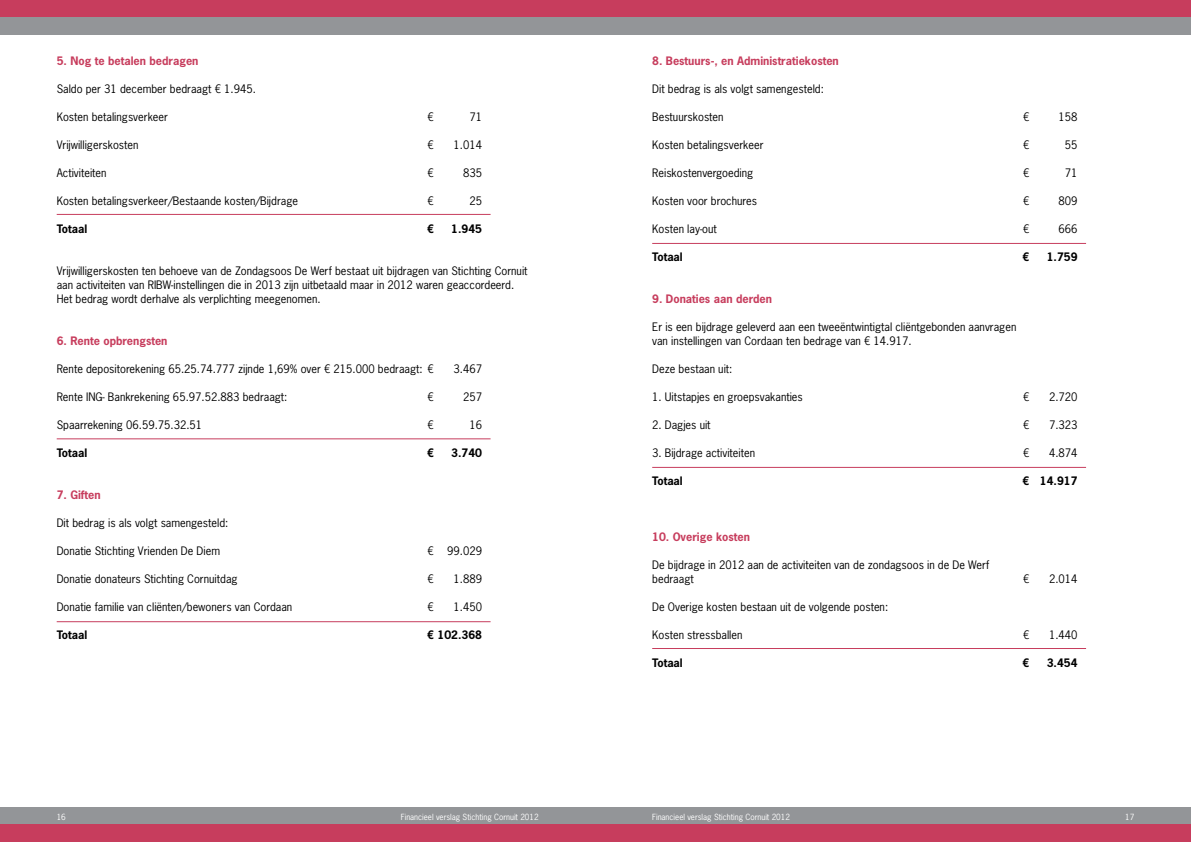
<style>
.page{position:relative;width:1191px;height:842px;background:#fff}
.page>*{position:absolute;margin:0;border:0;box-sizing:border-box;transform-origin:0 0}
.t1{font:11px/14px "News Gothic Std";color:#000}
.t2{font:700 11px "News Gothic Std";color:#c73d5d}
.t3{font:700 11px "News Gothic Std";color:#000}
.t4{font:8px "News Gothic Std";color:#fff}
</style>
<div class="page">
<div style="left:0;top:808px;width:1191px;height:17px;background:#939598"></div>
<div style="left:0;top:0;width:1191px;height:17px;background:#c73d5d"></div>
<div style="left:0;top:17px;width:1191px;height:17px;background:#939598"></div>
<div style="left:0;top:825px;width:1191px;height:17px;background:#c73d5d"></div>
<hr style="left:57px;top:214px;width:433px;height:1px;background:#c73d5d">
<hr style="left:652px;top:243px;width:434px;height:1px;background:#c73d5d">
<hr style="left:652px;top:467px;width:434px;height:1px;background:#c73d5d">
<hr style="left:652px;top:648px;width:434px;height:1px;background:#c73d5d">
<hr style="left:57px;top:438px;width:433px;height:1px;background:#c73d5d">
<hr style="left:57px;top:621px;width:433px;height:1px;background:#c73d5d">
<p class="t2" style="left:57px;top:54px;width:143px">5. Nog te betalen bedragen</p>
<p class="t1" style="left:57px;top:82px;width:201px">Saldo per 31 december bedraagt € 1.945.</p>
<p class="t1" style="left:57px;top:110px;width:113px">Kosten betalingsverkeer</p>
<p class="t1" style="left:427px;top:110px;width:8px">€</p>
<p class="t1" style="left:469px;top:110px;width:14px">71</p>
<p class="t1" style="left:57px;top:138px;width:83px">Vrijwilligerskosten</p>
<p class="t1" style="left:427px;top:138px;width:8px">€</p>
<p class="t1" style="left:453px;top:138px;width:30px">1.014</p>
<p class="t1" style="left:57px;top:166px;width:51px">Activiteiten</p>
<p class="t1" style="left:427px;top:166px;width:8px">€</p>
<p class="t1" style="left:463px;top:166px;width:21px">835</p>
<p class="t1" style="left:57px;top:194px;width:243px">Kosten betalingsverkeer/Bestaande kosten/Bijdrage</p>
<p class="t1" style="left:427px;top:194px;width:8px">€</p>
<p class="t1" style="left:469px;top:194px;width:14px">25</p>
<p class="t3" style="left:57px;top:222px;width:32px">Totaal</p>
<p class="t3" style="left:427px;top:222px;width:8px">€</p>
<p class="t3" style="left:451px;top:222px;width:32px">1.945</p>
<p class="t1" style="left:57px;top:264px;width:472px">Vrijwilligerskosten ten behoeve van de Zondagsoos De Werf bestaat uit bijdragen van Stichting Cornuit aan activiteiten van RIBW-instellingen die in 2013 zijn uitbetaald maar in 2012 waren geaccordeerd.<br>Het bedrag wordt derhalve als verplichting meegenomen.</p>
<p class="t2" style="left:57px;top:334px;width:112px">6. Rente opbrengsten</p>
<p class="t1" style="left:57px;top:362px;width:379px">Rente depositorekening 65.25.74.777 zijnde 1,69% over € 215.000 bedraagt: €</p>
<p class="t1" style="left:453px;top:362px;width:30px">3.467</p>
<p class="t1" style="left:57px;top:390px;width:232px">Rente ING- Bankrekening 65.97.52.883 bedraagt:</p>
<p class="t1" style="left:427px;top:390px;width:8px">€</p>
<p class="t1" style="left:463px;top:390px;width:21px">257</p>
<p class="t1" style="left:57px;top:418px;width:147px">Spaarrekening 06.59.75.32.51</p>
<p class="t1" style="left:427px;top:418px;width:8px">€</p>
<p class="t1" style="left:469px;top:418px;width:14px">16</p>
<p class="t3" style="left:57px;top:446px;width:32px">Totaal</p>
<p class="t3" style="left:427px;top:446px;width:8px">€</p>
<p class="t3" style="left:451px;top:446px;width:32px">3.740</p>
<p class="t2" style="left:57px;top:488px;width:45px">7. Giften</p>
<p class="t1" style="left:57px;top:516px;width:173px">Dit bedrag is als volgt samengesteld:</p>
<p class="t1" style="left:57px;top:544px;width:165px">Donatie Stichting Vrienden De Diem</p>
<p class="t1" style="left:427px;top:544px;width:56px">€ 99.029</p>
<p class="t1" style="left:57px;top:572px;width:182px">Donatie donateurs Stichting Cornuitdag</p>
<p class="t1" style="left:427px;top:572px;width:8px">€</p>
<p class="t1" style="left:453px;top:572px;width:30px">1.889</p>
<p class="t1" style="left:57px;top:600px;width:237px">Donatie familie van cliënten/bewoners van Cordaan</p>
<p class="t1" style="left:427px;top:600px;width:8px">€</p>
<p class="t1" style="left:453px;top:600px;width:30px">1.450</p>
<p class="t3" style="left:57px;top:628px;width:32px">Totaal</p>
<p class="t3" style="left:427px;top:628px;width:57px">€ 102.368</p>
<p class="t2" style="left:652px;top:54px;width:188px">8. Bestuurs-, en Administratiekosten</p>
<p class="t1" style="left:652px;top:82px;width:173px">Dit bedrag is als volgt samengesteld:</p>
<p class="t1" style="left:652px;top:110px;width:73px">Bestuurskosten</p>
<p class="t1" style="left:1023px;top:110px;width:8px">€</p>
<p class="t1" style="left:1058px;top:110px;width:21px">158</p>
<p class="t1" style="left:652px;top:138px;width:113px">Kosten betalingsverkeer</p>
<p class="t1" style="left:1023px;top:138px;width:8px">€</p>
<p class="t1" style="left:1064px;top:138px;width:14px">55</p>
<p class="t1" style="left:652px;top:166px;width:103px">Reiskostenvergoeding</p>
<p class="t1" style="left:1023px;top:166px;width:8px">€</p>
<p class="t1" style="left:1064px;top:166px;width:14px">71</p>
<p class="t1" style="left:652px;top:194px;width:106px">Kosten voor brochures</p>
<p class="t1" style="left:1023px;top:194px;width:8px">€</p>
<p class="t1" style="left:1058px;top:194px;width:21px">809</p>
<p class="t1" style="left:652px;top:222px;width:66px">Kosten lay-out</p>
<p class="t1" style="left:1023px;top:222px;width:8px">€</p>
<p class="t1" style="left:1058px;top:222px;width:21px">666</p>
<p class="t3" style="left:652px;top:250px;width:32px">Totaal</p>
<p class="t3" style="left:1022px;top:250px;width:8px">€</p>
<p class="t3" style="left:1046px;top:250px;width:32px">1.759</p>
<p class="t2" style="left:652px;top:292px;width:121px">9. Donaties aan derden</p>
<p class="t1" style="left:652px;top:320px;width:366px">Er is een bijdrage geleverd aan een tweeëntwintigtal cliëntgebonden aanvragen van instellingen van Cordaan ten bedrage van € 14.917.</p>
<p class="t1" style="left:652px;top:362px;width:82px">Deze bestaan uit:</p>
<p class="t1" style="left:652px;top:390px;width:152px">1. Uitstapjes en groepsvakanties</p>
<p class="t1" style="left:1023px;top:390px;width:8px">€</p>
<p class="t1" style="left:1049px;top:390px;width:30px">2.720</p>
<p class="t1" style="left:652px;top:418px;width:60px">2. Dagjes uit</p>
<p class="t1" style="left:1023px;top:418px;width:8px">€</p>
<p class="t1" style="left:1049px;top:418px;width:30px">7.323</p>
<p class="t1" style="left:652px;top:446px;width:104px">3. Bijdrage activiteiten</p>
<p class="t1" style="left:1023px;top:446px;width:8px">€</p>
<p class="t1" style="left:1049px;top:446px;width:30px">4.874</p>
<p class="t3" style="left:652px;top:474px;width:32px">Totaal</p>
<p class="t3" style="left:1022px;top:474px;width:57px">€ 14.917</p>
<p class="t2" style="left:652px;top:530px;width:99px">10. Overige kosten</p>
<p class="t1" style="left:652px;top:558px;width:339px">De bijdrage in 2012 aan de activiteiten van de zondagsoos in de De Werf bedraagt</p>
<p class="t1" style="left:1023px;top:572px;width:8px">€</p>
<p class="t1" style="left:1049px;top:572px;width:30px">2.014</p>
<p class="t1" style="left:652px;top:600px;width:237px">De Overige kosten bestaan uit de volgende posten:</p>
<p class="t1" style="left:652px;top:628px;width:92px">Kosten stressballen</p>
<p class="t1" style="left:1023px;top:628px;width:8px">€</p>
<p class="t1" style="left:1049px;top:628px;width:30px">1.440</p>
<p class="t3" style="left:652px;top:656px;width:32px">Totaal</p>
<p class="t3" style="left:1022px;top:656px;width:8px">€</p>
<p class="t3" style="left:1046px;top:656px;width:32px">3.454</p>
<p class="t4" style="left:57px;top:812px;width:11px">16</p>
<p class="t4" style="left:401px;top:812px;width:139px">Financieel verslag Stichting Cornuit 2012</p>
<p class="t4" style="left:652px;top:812px;width:139px">Financieel verslag Stichting Cornuit 2012</p>
<p class="t4" style="left:1125px;top:812px;width:11px">17</p>
</div>
